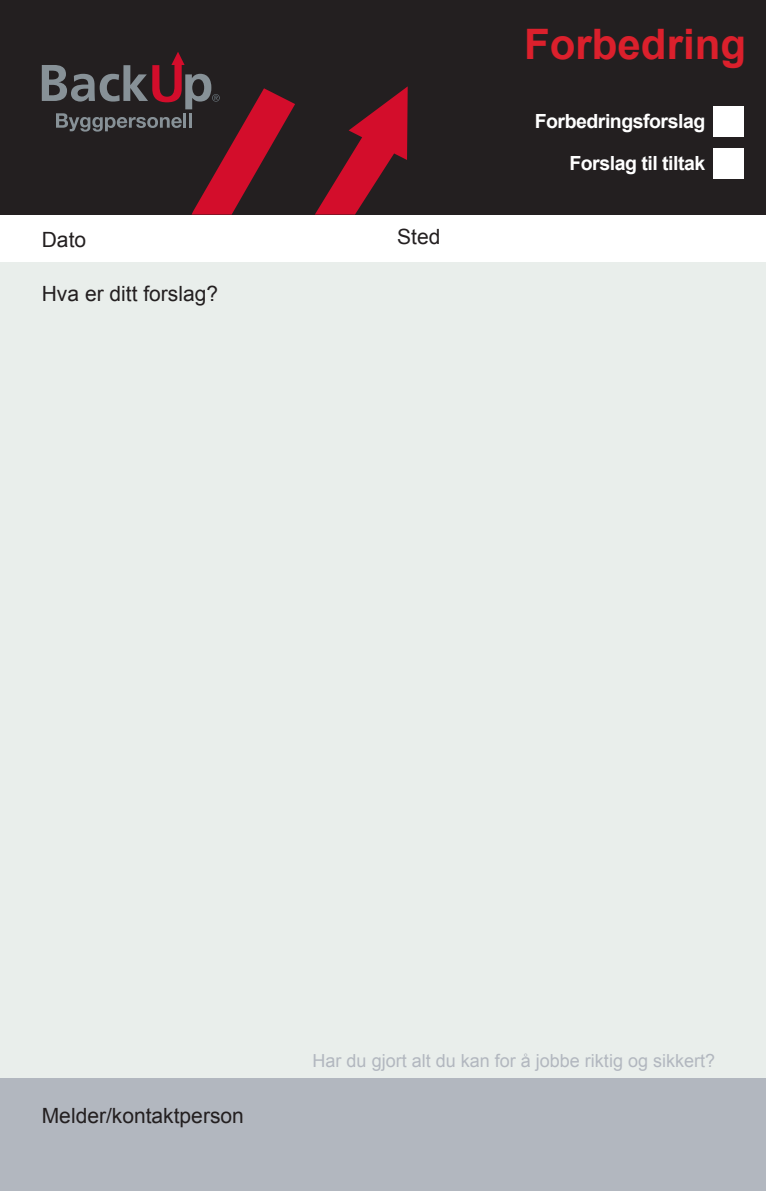
<style>
.page{position:relative;width:766px;height:1191px;background:#fff}
.page>*{position:absolute;margin:0;border:0;box-sizing:border-box;transform-origin:0 0}
.t1{font:700 42px "Arial";color:#db202c}
.t2{font:21px "Arial";color:#231f20}
.t3{font:700 19.5px "Arial";letter-spacing:-.025em;color:#fff}
.t4{font:18px "Arial";color:#b2b7bf}
</style>
<div class="page">
<div style="left:0;top:0;width:765px;height:214px;background:#231f20"></div>
<div style="left:0;top:262px;width:765px;height:816px;background:#e9eeeb"></div>
<div style="left:0;top:1078px;width:765px;height:113px;background:#b2b7bf"></div>
<svg style="left:315px;top:87px;width:92px;height:127px"></svg>
<svg style="left:42px;top:52px;width:253px;height:162px"></svg>
<div style="left:713px;top:106px;width:30px;height:31px;background:#fff"></div>
<div style="left:713px;top:148px;width:30px;height:31px;background:#fff"></div>
<p class="t2" style="left:42px;top:226px;width:46px">Dato</p>
<p class="t2" style="left:42px;top:280px;width:178px">Hva er ditt forslag?</p>
<p class="t2" style="left:397px;top:223px;width:45px">Sted</p>
<p class="t1" style="left:524px;top:16px;width:223px">Forbedring</p>
<p class="t3" style="left:534px;top:108px;width:172px">Forbedringsforslag</p>
<p class="t3" style="left:569px;top:150px;width:137px">Forslag til tiltak</p>
<p class="t2" style="left:42px;top:1102px;width:203px">Melder/kontaktperson</p>
<p class="t4" style="left:312px;top:1049px;width:404px">Har du gjort alt du kan for å jobbe riktig og sikkert?</p>
</div>
